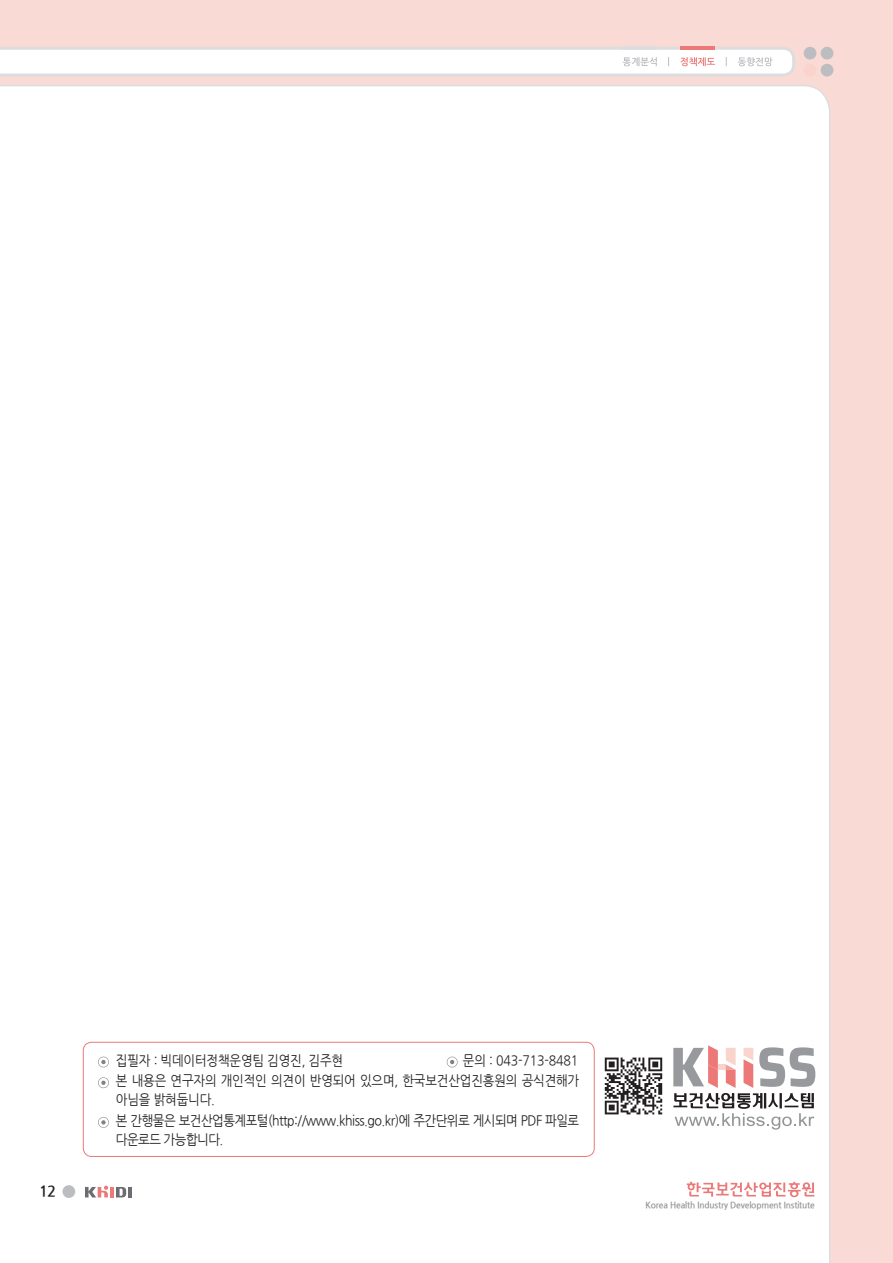
<style>
.page{position:relative;width:893px;height:1263px;background:#fadad5}
.page>*{position:absolute;margin:0;border:0;box-sizing:border-box;transform-origin:0 0}
.t1{font:700 15px "Nanum Gothic";color:#231f20}
.t2{font:13.8px/18.8px "Nanum Gothic";letter-spacing:-.015em;color:#231f20;scale:.9 1}
.t3{font:13.8px/18.8px "Nanum Gothic";letter-spacing:-.04em;color:#231f20;scale:.9 1}
.t4{font:700 9px "Nanum Gothic";letter-spacing:-.015em;color:#939598;scale:.95 1}
</style>
<div class="page">
<div style="left:0;top:85px;width:831px;height:1178px;background:#fff"></div>
<div style="left:804px;top:47px;width:12px;height:13px;background:#bcbdc0;border-radius:50%"></div>
<div style="left:821px;top:47px;width:12px;height:13px;background:#bcbdc0;border-radius:50%"></div>
<div style="left:804px;top:64px;width:12px;height:13px;background:#f9d3cc;border-radius:50%"></div>
<div style="left:821px;top:64px;width:12px;height:13px;background:#bcbdc0;border-radius:50%"></div>
<svg style="left:0;top:47px;width:795px;height:30px"></svg>
<div style="left:62px;top:1185px;width:13px;height:13px;background:#bcbdc0;border-radius:50%"></div>
<hr style="left:110px;top:1187px;width:4px;height:10px;background:#ec7978">
<hr style="left:128px;top:1187px;width:4px;height:10px;background:#6c6d70">
<svg style="left:116px;top:1187px;width:10px;height:10px"></svg>
<svg style="left:85px;top:1185px;width:23px;height:12px"></svg>
<svg style="left:673px;top:1045px;width:142px;height:84px"></svg>
<svg style="left:687px;top:1182px;width:127px;height:15px"></svg>
<img style="left:602px;top:1054px;width:63px;height:63px">
<div style="left:83px;top:1042px;width:512px;height:115px;border:1px solid #ec7978;border-radius:9px"></div>
<svg style="left:98px;top:1077px;width:11px;height:11px"></svg>
<svg style="left:98px;top:1117px;width:11px;height:11px"></svg>
<svg style="left:98px;top:1057px;width:11px;height:10px"></svg>
<svg style="left:447px;top:1057px;width:11px;height:10px"></svg>
<p class="t1" style="left:39px;top:1184px;width:18px">12</p>
<p class="t2" style="left:116px;top:1051px;width:254px">집필자 : 빅데이터정책운영팀 김영진, 김주현</p>
<p class="t2" style="left:463px;top:1051px;width:130px">문의 : 043-713-8481</p>
<p class="t2" style="left:116px;top:1072px;width:516px">본 내용은 연구자의 개인적인 의견이 반영되어 있으며, 한국보건산업진흥원의 공식견해가 아님을 밝혀둡니다.</p>
<p class="t3" style="left:116px;top:1111px;width:516px">본 간행물은 보건산업통계포털(http://www.khiss.go.kr)에 주간단위로 게시되며 PDF 파일로 다운로드 가능합니다.</p>
<p class="t4" style="left:645px;top:1201px;width:180px">Korea Health Industry Development Institute</p>
</div>
